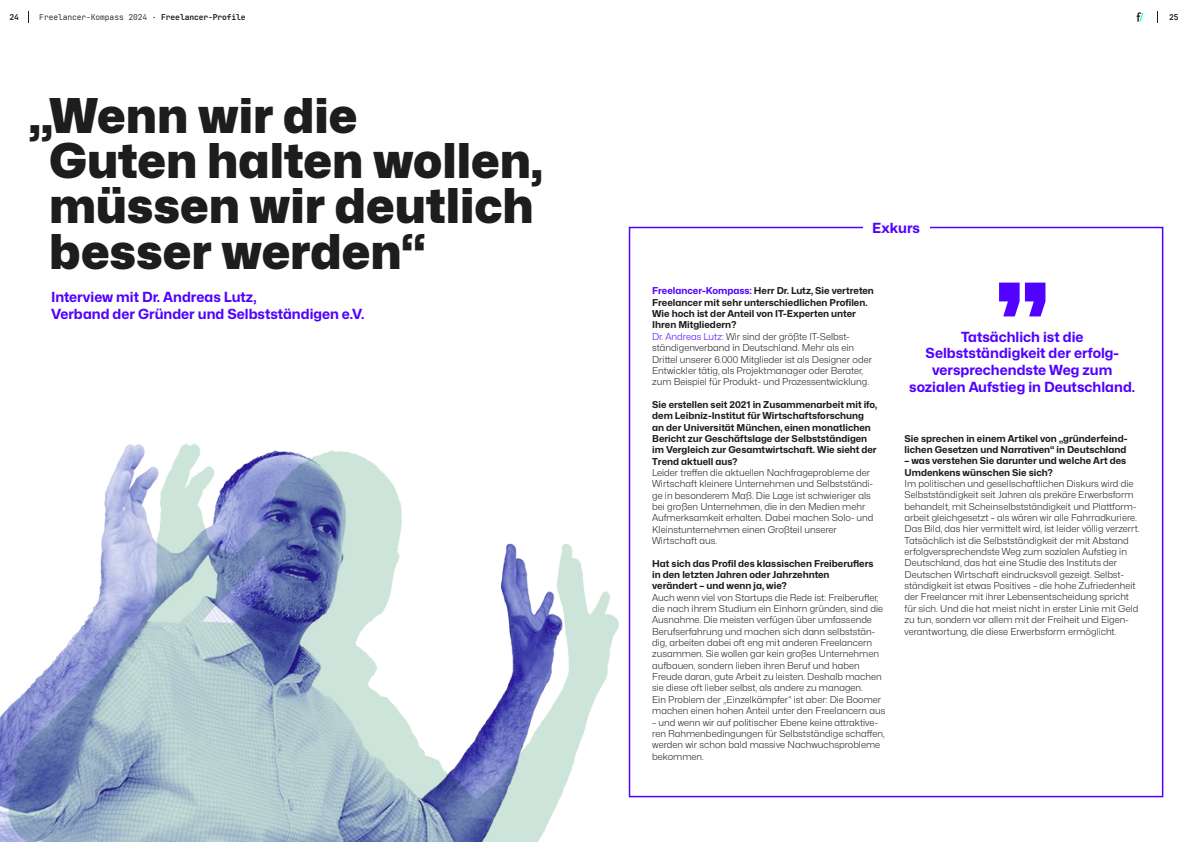
<style>
.page{position:relative;width:1191px;height:842px;background:#fff}
.page>*{position:absolute;margin:0;border:0;box-sizing:border-box;transform-origin:0 0}
.t1{font:900 48px/45.4px "Mona Sans";color:#1d1d1d}
.t2{font:700 14px/16.8px "Mona Sans";color:#5202ff;text-align:center}
.t3{font:300 9.5px/11.3px "Mona Sans";color:#1d1d1d}
.t4{font:700 9.5px/11.3px "Mona Sans";color:#1d1d1d}
.t5{font:300 8px "Jet Brains Mono";letter-spacing:-.015em;color:#1d1d1d}
.t6{font:700 8px "Jet Brains Mono";color:#1d1d1d}
.s1{font-weight:700}
.s2{font-weight:700;color:#5202ff}
.s3{color:#5202ff}
</style>
<div class="page">
<svg style="left:1136px;top:12px;width:7px;height:10px"></svg>
<svg style="left:1157px;top:11px;width:1px;height:12px"></svg>
<svg style="left:28px;top:11px;width:1px;height:12px"></svg>
<svg style="left:999px;top:283px;width:46px;height:33px"></svg>
<img style="left:0;top:303px;width:707px;height:539px">
<p class="t6" style="left:9px;top:11px;width:11px">24</p>
<p class="t5" style="left:39px;top:11px;width:208px">Freelancer-Kompass 2024 ∙ <span class="s1">Freelancer-Profile</span></p>
<p class="t6" style="left:1169px;top:11px;width:11px">25</p>
<h1 class="t1" style="left:49px;top:92px;width:496px;text-indent:-20px">„Wenn wir die<br>Guten halten wollen, müssen wir deutlich besser werden“</h1>
<h2 class="t2" style="left:51px;top:288px;width:315px;text-align:left">Interview mit Dr. Andreas Lutz,<br>Verband der Gründer und Selbstständigen e.V.</h2>
<p class="t3" style="left:652px;top:285px;width:223px"><span class="s2">Freelancer-Kompass:</span> <span class="s1">Herr Dr. Lutz, Sie vertreten Freelancer mit sehr unterschiedlichen Profilen.<br>Wie hoch ist der Anteil von IT-Experten unter Ihren Mitgliedern?<br></span><span class="s3">Dr. Andreas Lutz:</span> Wir sind der größte IT-Selbst&shy;ständigenverband in Deutschland. Mehr als ein Drittel unserer 6.000 Mitglieder ist als Designer oder Entwickler tätig, als Projektmanager oder Berater, zum Beispiel für Produkt- und Prozessentwicklung.</p>
<p class="t4" style="left:652px;top:399px;width:227px">Sie erstellen seit 2021 in Zusammenarbeit mit ifo, dem Leibniz-Institut für Wirtschaftsforschung an der Universität München, einen monatlichen Bericht zur Geschäftslage der Selbstständigen im Vergleich zur Gesamtwirtschaft. Wie sieht der Trend aktuell aus?</p>
<p class="t3" style="left:652px;top:467px;width:223px">Leider treffen die aktuellen Nachfrageprobleme der Wirtschaft kleinere Unternehmen und Selbstständi&shy;ge in besonderem Maß. Die Lage ist schwieriger als bei großen Unternehmen, die in den Medien mehr Aufmerksamkeit erhalten. Dabei machen Solo- und Kleinstunternehmen einen Großteil unserer Wirtschaft aus.</p>
<p class="t4" style="left:652px;top:557px;width:223px">Hat sich das Profil des klassischen Freiberuflers in den letzten Jahren oder Jahrzehnten verändert – und wenn ja, wie?</p>
<p class="t3" style="left:652px;top:591px;width:235px">Auch wenn viel von Startups die Rede ist: Freiberufler, die nach ihrem Studium ein Einhorn gründen, sind die Ausnahme. Die meisten verfügen über umfassende Berufserfahrung und machen sich dann selbststän&shy;dig, arbeiten dabei oft eng mit anderen Freelancern zusammen. Sie wollen gar kein großes Unternehmen aufbauen, sondern lieben ihren Beruf und haben Freude daran, gute Arbeit zu leisten. Deshalb machen sie diese oft lieber selbst, als andere zu managen.<br>Ein Problem der „Einzelkämpfer“ ist aber: Die Boomer machen einen hohen Anteil unter den Freelancern aus</p>
<p class="t3" style="left:652px;top:716px;width:234px">– und wenn wir auf politischer Ebene keine attraktive&shy;ren Rahmenbedingungen für Selbstständige schaffen, werden wir schon bald massive Nachwuchsprobleme bekommen.</p>
<h2 class="t2" style="left:872px;top:219px;width:49px">Exkurs</h2>
<h2 class="t2" style="left:909px;top:328px;width:227px">Tatsächlich ist die<br>Selbstständigkeit der erfolg&shy;versprechendste Weg zum sozialen Aufstieg in Deutschland.</h2>
<p class="t4" style="left:904px;top:432px;width:224px">Sie sprechen in einem Artikel von „gründerfeind&shy;lichen Gesetzen und Narrativen“ in Deutschland</p>
<p class="t4" style="left:904px;top:455px;width:223px">– was verstehen Sie darunter und welche Art des<br>Umdenkens wünschen Sie sich?</p>
<p class="t3" style="left:904px;top:478px;width:237px">Im politischen und gesellschaftlichen Diskurs wird die Selbstständigkeit seit Jahren als prekäre Erwerbsform behandelt, mit Scheinselbstständigkeit und Plattform&shy;arbeit gleichgesetzt – als wären wir alle Fahrradkuriere.<br>Das Bild, das hier vermittelt wird, ist leider völlig verzerrt.<br>Tatsächlich ist die Selbstständigkeit der mit Abstand erfolgversprechendste Weg zum sozialen Aufstieg in Deutschland, das hat eine Studie des Instituts der Deutschen Wirtschaft eindrucksvoll gezeigt. Selbst&shy;ständigkeit ist etwas Positives – die hohe Zufriedenheit der Freelancer mit ihrer Lebensentscheidung spricht für sich. Und die hat meist nicht in erster Linie mit Geld zu tun, sondern vor allem mit der Freiheit und Eigen&shy;verantwortung, die diese Erwerbsform ermöglicht.</p>
</div>
